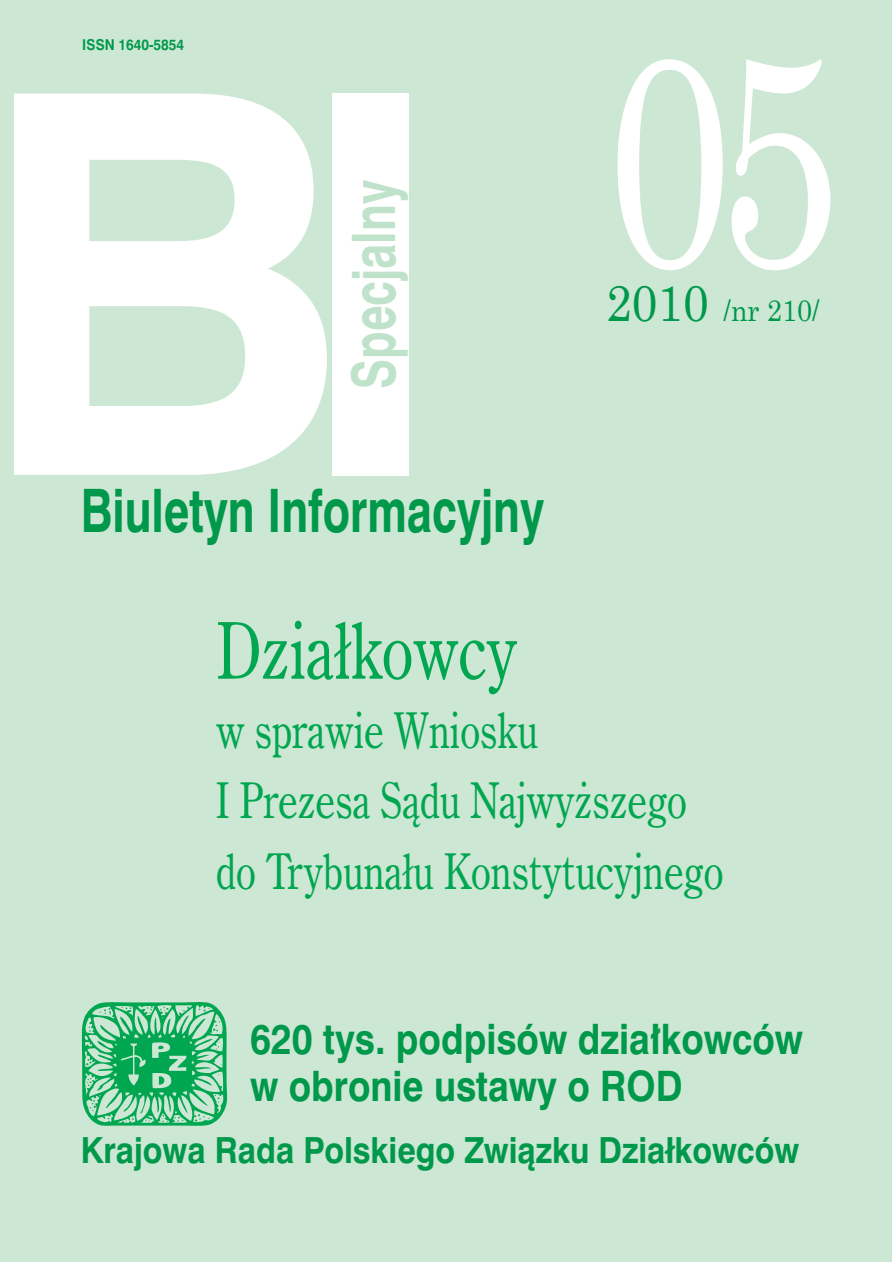
<style>
.page{position:relative;width:893px;height:1263px;background:#fff}
.page>*{position:absolute;margin:0;border:0;box-sizing:border-box;transform-origin:0 0}
.t1{font:700 530.4px "Swiss 721 PL";color:#fff}
.t2{font:300px "Century Schoolbook";color:#fff;scale:.75 1}
.t3{font:78.6px "Century Oldstyle PL";color:#00a650;scale:.8 1}
.t4{font:700 60px "Swiss 721 PL";color:#00984a;scale:.75 1}
.t5{font:700 60px "Swiss 721 PL";color:#bfe2ca;scale:.75 1}
.t6{font:49.5px/70.5px "Century Oldstyle PL";color:#00a650;scale:.8 1}
.t7{font:700 42px/46.5px "Swiss 721 PL";color:#00984a;scale:.88 1}
.t8{font:700 36px "Swiss 721 PL";color:#00984a;scale:.9 1}
.t9{font:30px "Century Schoolbook";color:#00984a;scale:.9 1}
.t10{font:700 15px "Swiss 721 PL";color:#00984a;scale:.9 1}
.s1{font-size:51px}
</style>
<div class="page">
<div style="left:0;top:0;width:892px;height:1262px;background:#cce7d3"></div>
<div style="left:333px;top:94px;width:76px;height:382px;background:#fff"></div>
<svg style="left:82px;top:1002px;width:145px;height:124px"></svg>
<p class="t10" style="left:82px;top:39px;width:115px">ISSN 1640-5854</p>
<h1 class="t1" style="left:-25px;top:94px;width:375px">B</h1>
<p class="t5" style="left:352px;top:389px;width:280px;rotate:-90deg">Specjalny</p>
<p class="t4" style="left:81px;top:489px;width:619px">Biuletyn Informacyjny</p>
<h3 class="t3" style="left:216px;top:622px;width:379px">Działkowcy</h3>
<h2 class="t2" style="left:606px;top:-13px;width:314px">05</h2>
<p class="t9" style="left:606px;top:293px;width:238px"><span class="s1">2010</span> /nr 210/</p>
<p class="t6" style="left:216px;top:699px;width:635px">w sprawie Wniosku<br>I Prezesa Sàdu Najwy˝szego do Trybunału Konstytucyjnego</p>
<p class="t7" style="left:250px;top:1020px;width:630px">620 tys. podpisów dzia∏kowców w obronie ustawy o ROD</p>
<p class="t8" style="left:81px;top:1137px;width:800px">Krajowa Rada Polskiego Zwiàzku Działkowców</p>
</div>
